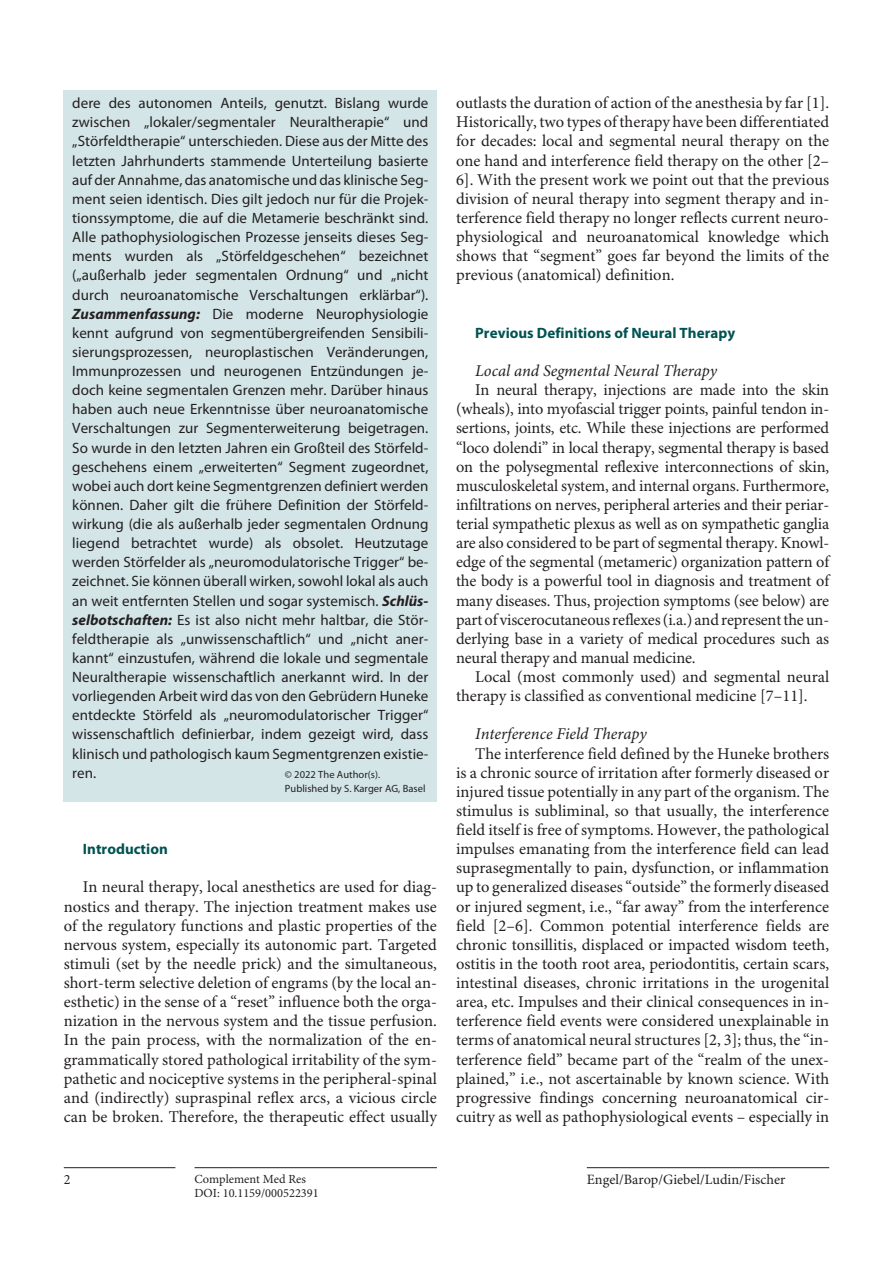
<style>
.page{position:relative;width:893px;height:1263px;background:#fff}
.page>*{position:absolute;margin:0;border:0;box-sizing:border-box;transform-origin:0 0}
.t1{font:16.5px/19px "Minion Pro";color:#231f20;text-align:justify}
.t2{font:italic 16.5px "Minion Pro";color:#231f20}
.t3{font:15px/19.2px "Myriad Pro";letter-spacing:.005em;color:#231f20;text-align:justify}
.t4{font:700 15px "Myriad Pro";letter-spacing:.005em;color:#005252}
.t5{font:14.25px "Minion Pro";color:#231f20}
.t6{font:12.3px "Minion Pro";color:#231f20}
.t7{font:10.5px/14.7px "Myriad Pro";letter-spacing:.005em;color:#231f20}
.s1{font-weight:700;font-style:italic}
</style>
<div class="page">
<hr style="left:64px;top:1167px;width:111px;height:1px;background:#231f20">
<hr style="left:195px;top:1167px;width:242px;height:1px;background:#231f20">
<hr style="left:587px;top:1167px;width:242px;height:1px;background:#231f20">
<div style="left:64px;top:90px;width:373px;height:711px;background:#d4e5e7"></div>
<p class="t3" style="left:72px;top:94px;width:358px">dere des autonomen Anteils, genutzt. Bislang wurde zwischen „lokaler/segmentaler Neuraltherapie“ und „Störfeldtherapie“ unterschieden. Diese aus der Mitte des letzten Jahrhunderts stammende Unterteilung basierte auf der Annahme, das anatomische und das klinische Seg&shy;ment seien identisch. Dies gilt jedoch nur für die Projek&shy;tionssymptome, die auf die Metamerie beschränkt sind.<br>Alle pathophysiologischen Prozesse jenseits dieses Seg&shy;ments wurden als „Störfeldgeschehen“ bezeichnet („außerhalb jeder segmentalen Ordnung“ und „nicht durch neuroanatomische Verschaltungen erklärbar“).<br><span class="s1">Zusammenfassung:</span> Die moderne Neurophysiologie kennt aufgrund von segmentübergreifenden Sensibili&shy;sierungsprozessen, neuroplastischen Veränderungen, Immunprozessen und neurogenen Entzündungen je&shy;doch keine segmentalen Grenzen mehr. Darüber hinaus haben auch neue Erkenntnisse über neuroanatomische Verschaltungen zur Segmenterweiterung beigetragen.<br>So wurde in den letzten Jahren ein Großteil des Störfeld&shy;geschehens einem „erweiterten“ Segment zugeordnet, wobei auch dort keine Segmentgrenzen definiert werden können. Daher gilt die frühere Definition der Störfeld&shy;wirkung (die als außerhalb jeder segmentalen Ordnung liegend betrachtet wurde) als obsolet. Heutzutage werden Störfelder als „neuromodulatorische Trigger“ be&shy;zeichnet. Sie können überall wirken, sowohl lokal als auch an weit entfernten Stellen und sogar systemisch. <span class="s1">Schlüs&shy;selbotschaften:</span> Es ist also nicht mehr haltbar, die Stör&shy;feldtherapie als „unwissenschaftlich“ und „nicht aner&shy;kannt“ einzustufen, während die lokale und segmentale Neuraltherapie wissenschaftlich anerkannt wird. In der vorliegenden Arbeit wird das von den Gebrüdern Huneke entdeckte Störfeld als „neuromodulatorischer Trigger“ wissenschaftlich definierbar, indem gezeigt wird, dass klinisch und pathologisch kaum Segmentgrenzen existie&shy;ren.</p>
<p class="t7" style="left:285px;top:767px;width:142px">© 2022 The Author(s).<br>Published by S. Karger AG, Basel</p>
<p class="t4" style="left:83px;top:841px;width:86px">Introduction</p>
<p class="t1" style="left:64px;top:878px;width:375px;text-indent:19px">In neural therapy, local anesthetics are used for diag&shy;nostics and therapy. The injection treatment makes use of the regulatory functions and plastic properties of the nervous system, especially its autonomic part. Targeted stimuli (set by the needle prick) and the simultaneous, short-term selective deletion of engrams (by the local an&shy;esthetic) in the sense of a “reset” influence both the orga&shy;nization in the nervous system and the tissue perfusion.<br>In the pain process, with the normalization of the en&shy;grammatically stored pathological irritability of the sym&shy;pathetic and nociceptive systems in the peripheral-spinal and (indirectly) supraspinal reflex arcs, a vicious circle can be broken. Therefore, the therapeutic effect usually</p>
<p class="t1" style="left:456px;top:94px;width:375px">outlasts the duration of action of the anesthesia by far [1].<br>Historically, two types of therapy have been differentiated for decades: local and segmental neural therapy on the one hand and interference field therapy on the other [2– 6]. With the present work we point out that the previous division of neural therapy into segment therapy and in&shy;terference field therapy no longer reflects current neuro&shy;physiological and neuroanatomical knowledge which shows that “segment” goes far beyond the limits of the previous (anatomical) definition.</p>
<p class="t4" style="left:475px;top:324px;width:262px">Previous Definitions of Neural Therapy</p>
<p class="t2" style="left:475px;top:361px;width:243px">Local and Segmental Neural Therapy</p>
<p class="t1" style="left:456px;top:381px;width:375px;text-indent:19px">In neural therapy, injections are made into the skin (wheals), into myofascial trigger points, painful tendon in&shy;sertions, joints, etc. While these injections are performed “loco dolendi” in local therapy, segmental therapy is based on the polysegmental reflexive interconnections of skin, musculoskeletal system, and internal organs. Furthermore, infiltrations on nerves, peripheral arteries and their periar&shy;terial sympathetic plexus as well as on sympathetic ganglia are also considered to be part of segmental therapy. Knowl&shy;edge of the segmental (metameric) organization pattern of the body is a powerful tool in diagnosis and treatment of many diseases. Thus, projection symptoms (see below) are part of viscerocutaneous reflexes (i.a.) and represent the un&shy;derlying base in a variety of medical procedures such as neural therapy and manual medicine.</p>
<p class="t1" style="left:456px;top:668px;width:375px;text-indent:19px">Local (most commonly used) and segmental neural therapy is classified as conventional medicine [7–11].</p>
<p class="t2" style="left:475px;top:724px;width:173px">Interference Field Therapy</p>
<p class="t1" style="left:456px;top:744px;width:375px;text-indent:19px">The interference field defined by the Huneke brothers is a chronic source of irritation after formerly diseased or injured tissue potentially in any part of the organism. The stimulus is subliminal, so that usually, the interference field itself is free of symptoms. However, the pathological impulses emanating from the interference field can lead suprasegmentally to pain, dysfunction, or inflammation up to generalized diseases “outside” the formerly diseased or injured segment, i.e., “far away” from the interference field [2–6]. Common potential interference fields are chronic tonsillitis, displaced or impacted wisdom teeth, ostitis in the tooth root area, periodontitis, certain scars, intestinal diseases, chronic irritations in the urogenital area, etc. Impulses and their clinical consequences in in&shy;terference field events were considered unexplainable in terms of anatomical neural structures [2, 3]; thus, the “in&shy;terference field” became part of the “realm of the unex&shy;plained,” i.e., not ascertainable by known science. With progressive findings concerning neuroanatomical cir&shy;cuitry as well as pathophysiological events – especially in</p>
<p class="t5" style="left:64px;top:1171px;width:8px">2</p>
<p class="t6" style="left:195px;top:1172px;width:113px">Complement Med Res</p>
<p class="t5" style="left:587px;top:1171px;width:200px">Engel/Barop/Giebel/Ludin/Fischer</p>
<p class="t6" style="left:195px;top:1185px;width:126px">DOI: 10.1159/000522391</p>
</div>
